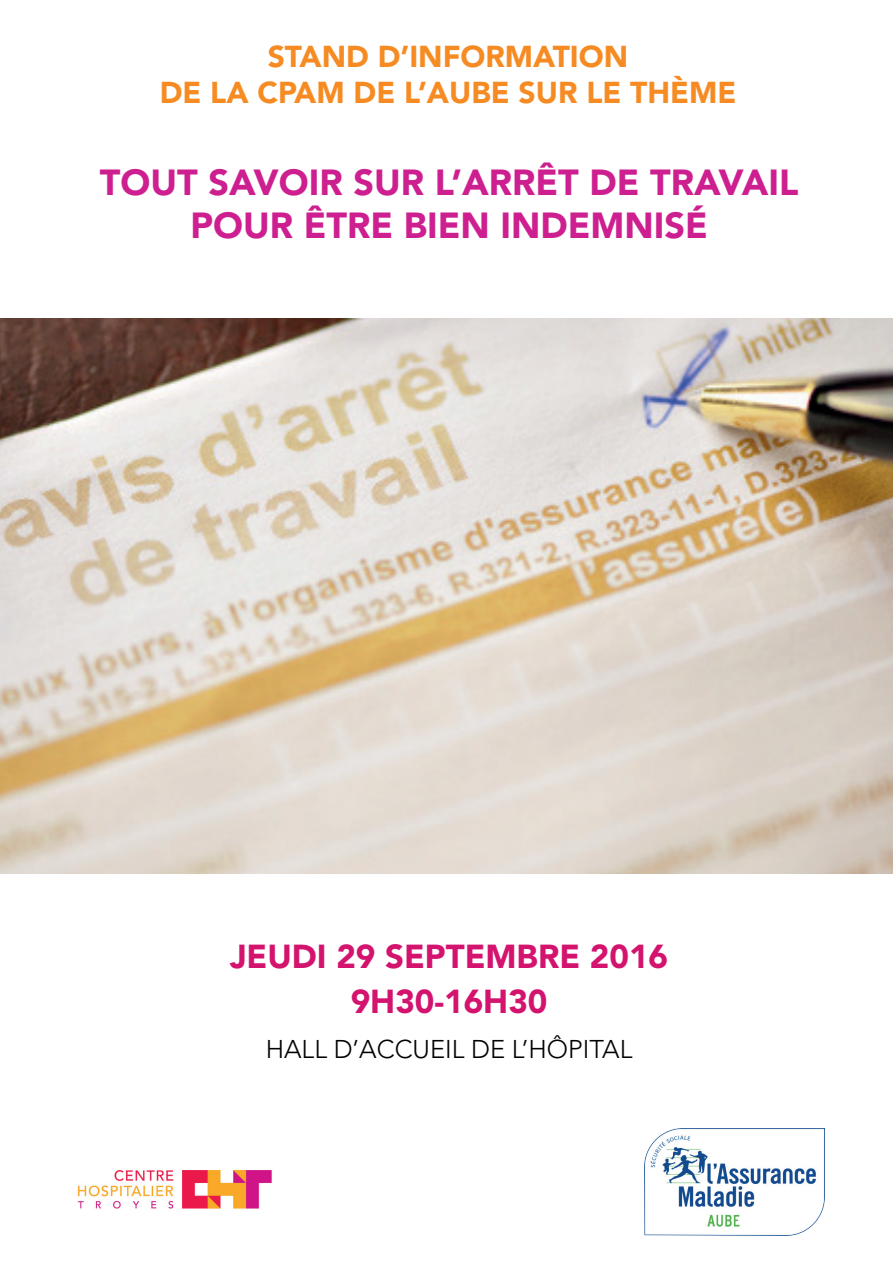
<style>
.page{position:relative;width:893px;height:1263px;background:#fff}
.page>*{position:absolute;margin:0;border:0;box-sizing:border-box;transform-origin:0 0}
.t1{font:900 36px/43.2px "Avenir LT Std";color:#cd1f8f;text-align:center}
.t2{font:900 33px/45px "Avenir LT Std";color:#d3136d;text-align:center}
.t3{font:900 30px/36px "Avenir LT Std";color:#f68b23;text-align:center}
.t4{font:300 25.5px "Avenir LT Std";color:#000001}
</style>
<div class="page">
<img style="left:77px;top:1170px;width:195px;height:39px">
<img style="left:644px;top:1129px;width:180px;height:107px">
<img style="left:0;top:319px;width:893px;height:555px">
<p class="t3" style="left:160px;top:39px;width:578px">STAND D’INFORMATION<br>DE LA CPAM DE L’AUBE SUR LE THÈME</p>
<p class="t1" style="left:100px;top:161px;width:700px">TOUT SAVOIR SUR L’ARRÊT DE TRAVAIL<br>POUR ÊTRE BIEN INDEMNISÉ</p>
<p class="t2" style="left:230px;top:934px;width:440px">JEUDI 29 SEPTEMBRE 2016<br>9H30-16H30</p>
<p class="t4" style="left:266px;top:1034px;width:368px">HALL D’ACCUEIL DE L’HÔPITAL</p>
</div>
